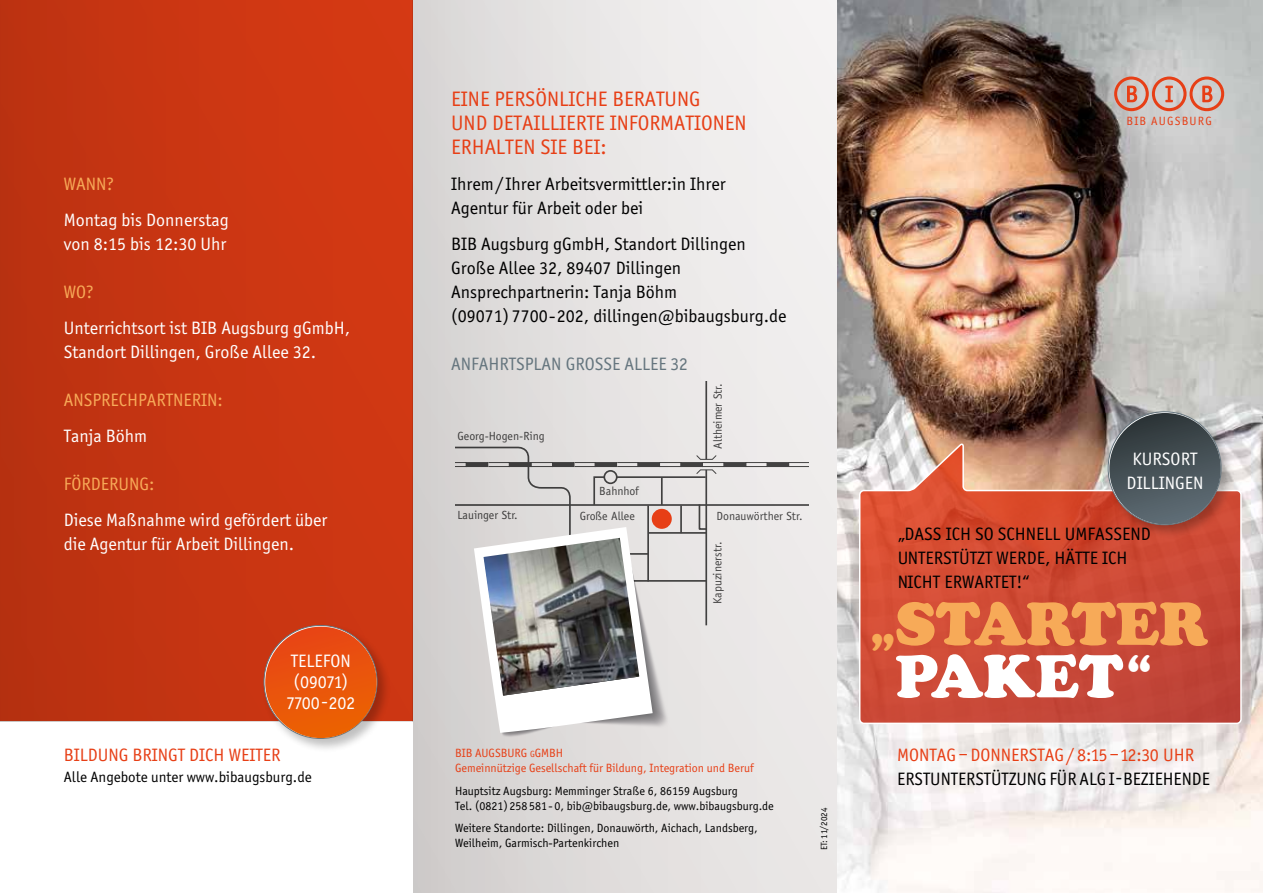
<style>
.page{position:relative;width:1263px;height:893px;background:#fff}
.page>*{position:absolute;margin:0;border:0;box-sizing:border-box;transform-origin:0 0}
.t1{font:60px/52.5px "Cooper Black LT Pro";color:#f7aa58}
.t2{font:42px "Cooper Black LT Pro";color:#f7aa58}
.t3{font:21px/24px "Officina Sans ITC Pro";color:#e73f16}
.t4{font:18px/24px "Officina Sans ITC Pro";color:#000}
.t5{font:18px/24px "Officina Sans ITC Pro";color:#fff}
.t6{font:18px "Officina Sans ITC Pro";color:#e73f16}
.t7{font:18px "Officina Sans ITC Pro";color:#f7aa58}
.t8{font:18px "Officina Sans ITC Pro";color:#65757e}
.t9{font:15px "Officina Sans ITC Pro";color:#000}
.t10{font:12px/15px "Officina Sans ITC Pro";color:#000}
.t11{font:12px/15px "Officina Sans ITC Pro";color:#e73f16}
.t12{font:12px "Officina Sans ITC Pro";letter-spacing:.1em;color:#e73f16}
.t13{font:11.85px "Officina Sans";color:#000}
.t14{font:9px "Officina Sans ITC Pro";color:#000}
.s1{font-size:9px}
.s2{color:#fff}
</style>
<div class="page">
<div style="left:412px;top:0;width:426px;height:893px;background:linear-gradient(to right,#d6d4d3,#f3f1f0)"></div>
<svg style="left:789px;top:462px;width:19px;height:5px"></svg>
<hr style="left:681px;top:463px;width:21px;height:4px;background:#424140">
<hr style="left:767px;top:463px;width:22px;height:4px;background:#434242">
<hr style="left:724px;top:463px;width:22px;height:4px;background:#424141">
<hr style="left:455px;top:504px;width:353px;height:2px;background:#000">
<hr style="left:705px;top:470px;width:2px;height:155px;background:#000">
<hr style="left:705px;top:381px;width:2px;height:78px;background:#000">
<svg style="left:695px;top:454px;width:22px;height:6px"></svg>
<svg style="left:695px;top:469px;width:22px;height:6px"></svg>
<hr style="left:617px;top:476px;width:89px;height:2px;background:#000">
<hr style="left:680px;top:505px;width:2px;height:28px;background:#000">
<svg style="left:698px;top:503px;width:10px;height:28px"></svg>
<hr style="left:570px;top:580px;width:136px;height:2px;background:#000">
<hr style="left:648px;top:532px;width:58px;height:2px;background:#000">
<svg style="left:455px;top:446px;width:216px;height:292px;background:#d8d5d4"></svg>
<img style="left:483px;top:538px;width:156px;height:158px">
<div style="left:0;top:0;width:412px;height:721px;background:linear-gradient(to right,#ba3211,#d43913)"></div>
<div style="left:261px;top:623px;width:131px;height:130px;background:#000;opacity:.25"></div>
<div style="left:265px;top:627px;width:112px;height:111px;background:linear-gradient(to bottom,#e84617,#eb6403);border-radius:56px"></div>
<img style="left:838px;top:0;width:425px;height:893px">
<svg style="left:1114px;top:77px;width:110px;height:34px;background:#d49e91"></svg>
<svg style="left:858px;top:444px;width:384px;height:281px;background:#cf5a46"></svg>
<div style="left:1105px;top:409px;width:131px;height:130px;background:#000;opacity:.25"></div>
<div style="left:1109px;top:413px;width:112px;height:111px;background:linear-gradient(to bottom,#30383a,#5f6d76);border-radius:56px"></div>
<p class="t7" style="left:64px;top:173px;width:52px">WANN?</p>
<p class="t5" style="left:64px;top:207px;width:166px">Montag bis Donnerstag von 8:15 bis 12:30 Uhr</p>
<p class="t7" style="left:64px;top:281px;width:32px">WO?</p>
<p class="t5" style="left:64px;top:315px;width:288px">Unterrichtsort ist BIB Augsburg gGmbH,<br>Standort Dillingen, Große Allee 32.</p>
<p class="t7" style="left:64px;top:389px;width:161px">ANSPRECHPARTNERIN:</p>
<p class="t5" style="left:64px;top:423px;width:85px">Tanja Böhm</p>
<p class="t7" style="left:64px;top:473px;width:92px">FÖRDERUNG:</p>
<p class="t5" style="left:64px;top:507px;width:265px">Diese Maßnahme wird gefördert über die Agentur für Arbeit Dillingen.</p>
<p class="t5" style="left:287px;top:651px;width:70px;line-height:21px;text-align:center">TELEFON (09071)<br>7700-202</p>
<p class="t6" style="left:64px;top:745px;width:218px">BILDUNG BRINGT DICH WEITER</p>
<p class="t9" style="left:64px;top:768px;width:249px">Alle Angebote unter www.bibaugsburg.de</p>
<p class="t3" style="left:451px;top:86px;width:297px">EINE PERSÖNLICHE BERATUNG<br>UND DETAILLIERTE INFORMATIONEN<br>ERHALTEN SIE BEI:</p>
<p class="t4" style="left:451px;top:171px;width:276px">Ihrem/Ihrer Arbeitsvermittler:in Ihrer<br>Agentur für Arbeit oder bei</p>
<p class="t4" style="left:451px;top:231px;width:337px">BIB Augsburg gGmbH, Standort Dillingen Große Allee 32, 89407 Dillingen Ansprechpartnerin: Tanja Böhm<br>(09071) 7700-202, dillingen@bibaugsburg.de</p>
<p class="t8" style="left:451px;top:353px;width:238px">ANFAHRTSPLAN GROSSE ALLEE 32</p>
<p class="t13" style="left:457px;top:429px;width:89px">Georg-Hogen-Ring</p>
<p class="t13" style="left:599px;top:484px;width:41px">Bahnhof</p>
<p class="t13" style="left:711px;top:449px;width:67px;rotate:-90deg">Altheimer Str.</p>
<p class="t13" style="left:457px;top:508px;width:62px">Lauinger Str.</p>
<p class="t13" style="left:580px;top:509px;width:57px">Große Allee</p>
<p class="t13" style="left:717px;top:509px;width:87px">Donauwörther Str.</p>
<p class="t13" style="left:711px;top:604px;width:63px;rotate:-90deg">Kapuzinerstr.</p>
<p class="t11" style="left:455px;top:745px;width:300px">BIB AUGSBURG <span class="s1">G</span>GMBH<br>Gemeinnützige Gesellschaft für Bildung, Integration und Beruf</p>
<p class="t10" style="left:455px;top:783px;width:320px">Hauptsitz Augsburg: Memminger Straße 6, 86159 Augsburg<br>Tel. (0821) 258 581- 0, bib@bibaugsburg.de, www.bibaugsburg.de</p>
<p class="t10" style="left:455px;top:820px;width:304px">Weitere Standorte: Dillingen, Donauwörth, Aichach, Landsberg,<br>Weilheim, Garmisch-Partenkirchen</p>
<p class="t14" style="left:819px;top:850px;width:44px;rotate:-90deg">ET: 11/2024</p>
<p class="t12" style="left:1126px;top:114px;width:87px">BIB AUGSBURG</p>
<p class="t5" style="left:1127px;top:447px;width:78px;text-align:center">KURSORT<br>DILLINGEN</p>
<p class="t4" style="left:897px;top:522px;width:255px">„DASS ICH SO SCHNELL UMFASSEND<br>UNTERSTÜTZT WERDE, HÄTTE ICH<br>NICHT ERWARTET!“</p>
<h1 class="t1" style="left:895px;top:599px;width:315px">STARTER<br><span class="s2">PAKET</span><sup>“</sup></h1>
<h2 class="t2" style="left:871px;top:603px;width:26px">„</h2>
<p class="t6" style="left:897px;top:745px;width:298px">MONTAG– DONNERSTAG / 8:15 –12:30 UHR</p>
<p class="t4" style="left:897px;top:767px;width:314px">ERSTUNTERSTÜTZUNG FÜR ALG I-BEZIEHENDE</p>
</div>
